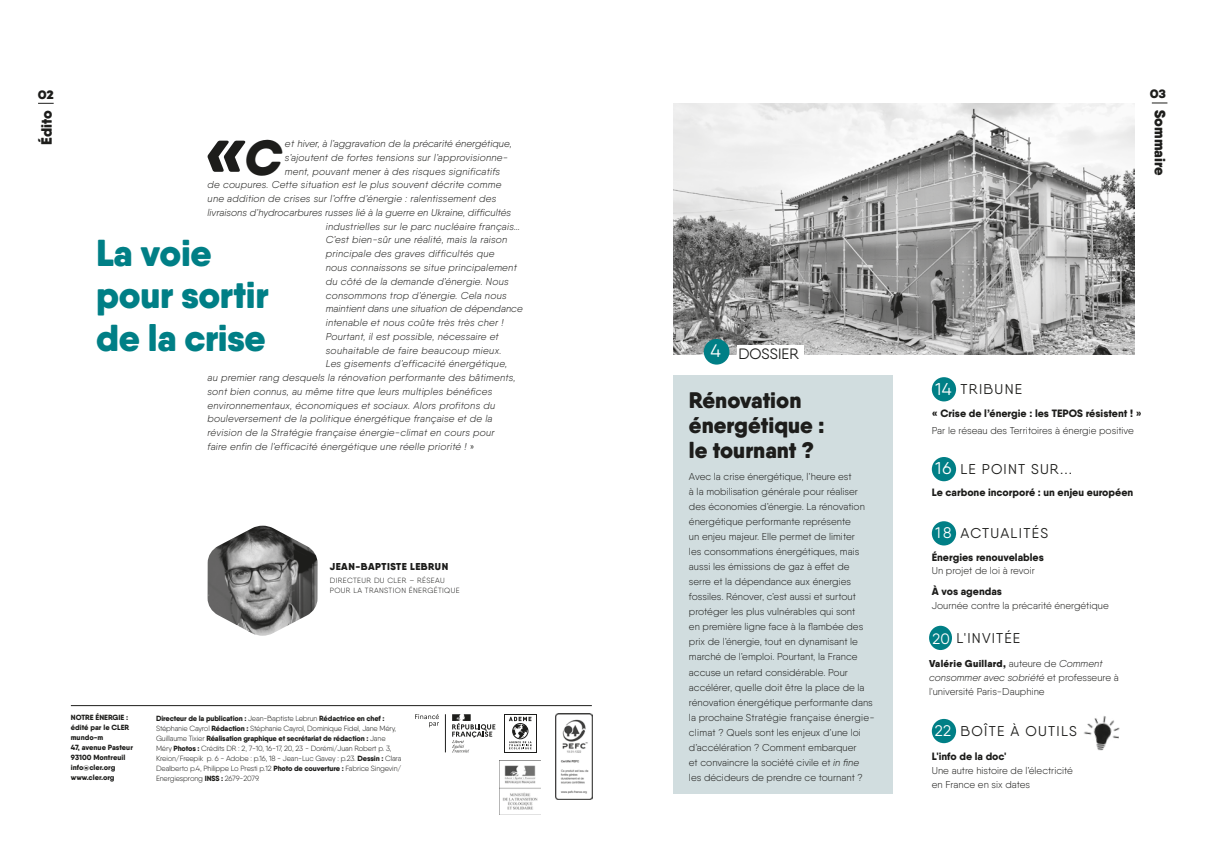
<style>
.page{position:relative;width:1205px;height:851px;background:#fff}
.page>*{position:absolute;margin:0;border:0;box-sizing:border-box;transform-origin:0 0}
.t1{font:italic 900 80.12px "Qanelas Soft";color:#1d1d1b}
.t2{font:900 37.5px/42.5px "Qanelas Soft";letter-spacing:-.01em;color:#007f86}
.t3{font:900 22.5px/25px "Qanelas Soft";color:#1d1d1b}
.t4{font:17.12px "Qanelas Soft";color:#fff}
.t5{font:15.38px "Qanelas Soft";color:#fff}
.t6{font:900 15px "Qanelas Soft";color:#1d1d1b}
.t7{font:15px "Qanelas Soft";color:#1d1d1b}
.t8{font:14.25px "Qanelas Soft";letter-spacing:.085em;color:#1d1d1b}
.t9{font:800 12.5px "Campton";color:#1d1d1b}
.t10{font:800 10.62px "Qanelas Soft";color:#1d1d1b}
.t11{font:300 10px/15px "Qanelas Soft";color:#1d1d1b}
.t12{font:italic 300 10px "Qanelas Soft";letter-spacing:.02em;color:#1d1d1b}
.t13{font:italic 300 10px "Qanelas Soft";color:#1d1d1b}
.t14{font:900 10px "Qanelas Soft";letter-spacing:.05em;color:#1d1d1b}
.t15{font:300 7.5px/10px "Qanelas Soft";letter-spacing:-.02em;color:#1d1d1b}
.t16{font:800 7.5px/10px "Qanelas Soft";color:#1d1d1b}
.t17{font:300 7.5px/10px "Qanelas Soft";letter-spacing:.05em;color:#1d1d1b}
.s1{font-size:49.25px}
.s2{font-style:normal}
.s3{font-weight:800}
.s4{font-size:18.12px;color:#fff}
.s5{font-style:italic}
.s6{font-weight:900}
.s7{font-size:17.12px;color:#fff}
.s8{font-size:15px;color:#fff}
</style>
<div class="page">
<svg style="left:1152px;top:103px;width:15px;height:1px"></svg>
<div style="left:932px;top:377px;width:24px;height:24px;background:#007f86;border-radius:50%"></div>
<div style="left:932px;top:457px;width:24px;height:24px;background:#007f86;border-radius:50%"></div>
<img style="left:673px;top:103px;width:461px;height:251px">
<div style="left:932px;top:521px;width:24px;height:24px;background:#007f86;border-radius:50%"></div>
<div style="left:737px;top:345px;width:67px;height:18px;background:#fff"></div>
<div style="left:673px;top:376px;width:219px;height:417px;background:#d1dddf"></div>
<div style="left:704px;top:339px;width:25px;height:25px;background:#007f86;border-radius:50%"></div>
<div style="left:932px;top:718px;width:24px;height:25px;background:#007f86;border-radius:50%"></div>
<img style="left:1084px;top:716px;width:36px;height:35px">
<svg style="left:38px;top:103px;width:16px;height:1px"></svg>
<img style="left:208px;top:525px;width:110px;height:110px">
<hr style="left:71px;top:705px;width:521px;height:1px;background:#1d1d1b">
<img style="left:555px;top:713px;width:38px;height:85px">
<svg style="left:415px;top:714px;width:24px;height:13px"></svg>
<hr style="left:445px;top:714px;width:1px;height:38px;background:#1d1d1b">
<svg style="left:452px;top:714px;width:43px;height:38px"></svg>
<img style="left:500px;top:760px;width:41px;height:50px">
<svg style="left:504px;top:714px;width:1px;height:38px"></svg>
<svg style="left:509px;top:716px;width:22px;height:33px"></svg>
<div style="left:929px;top:625px;width:23px;height:25px;background:#007f86;border-radius:50%"></div>
<p class="t9" style="left:38px;top:86px;width:17px">02</p>
<h3 class="t6" style="left:37px;top:145px;width:36px;rotate:-90deg">Édito</h3>
<h1 class="t1" style="left:202px;top:101px;width:81px">«<span class="s1">C</span></h1>
<p class="t13" style="left:285px;top:137px;width:229px">et hiver, à l’aggravation de la précarité énergétique,</p>
<p class="t12" style="left:285px;top:151px;width:225px">s’ajoutent de fortes tensions sur l’approvisionne-</p>
<p class="t12" style="left:285px;top:165px;width:217px">ment, pouvant mener à des risques significatifs</p>
<p class="t12" style="left:208px;top:179px;width:295px">de coupures. Cette situation est le plus souvent décrite comme</p>
<p class="t12" style="left:208px;top:192px;width:290px">une addition de crises sur l’offre d’énergie : ralentissement des</p>
<p class="t13" style="left:208px;top:206px;width:305px">livraisons d’hydrocarbures russes lié à la guerre en Ukraine, difficultés</p>
<p class="t12" style="left:326px;top:220px;width:196px">industrielles sur le parc nucléaire français…</p>
<p class="t12" style="left:326px;top:234px;width:183px">C’est bien-sûr une réalité, mais la raison</p>
<p class="t12" style="left:326px;top:247px;width:170px">principale des graves difficultés que</p>
<p class="t12" style="left:326px;top:261px;width:193px">nous connaissons se situe principalement</p>
<p class="t12" style="left:326px;top:275px;width:184px">du côté de la demande d’énergie. Nous</p>
<p class="t12" style="left:326px;top:289px;width:182px">consommons trop d’énergie. Cela nous</p>
<p class="t13" style="left:326px;top:302px;width:198px">maintient dans une situation de dépendance</p>
<p class="t12" style="left:326px;top:316px;width:179px">intenable et nous coûte très très cher !</p>
<p class="t12" style="left:326px;top:330px;width:174px">Pourtant, il est possible, nécessaire et</p>
<p class="t12" style="left:326px;top:344px;width:177px">souhaitable de faire beaucoup mieux.</p>
<p class="t12" style="left:326px;top:357px;width:183px">Les gisements d’efficacité énergétique,</p>
<p class="t12" style="left:208px;top:371px;width:310px">au premier rang desquels la rénovation performante des bâtiments,</p>
<p class="t12" style="left:208px;top:385px;width:286px">sont bien connus, au même titre que leurs multiples bénéfices</p>
<p class="t12" style="left:208px;top:399px;width:289px">environnementaux, économiques et sociaux. Alors profitons du</p>
<p class="t12" style="left:208px;top:412px;width:286px">bouleversement de la politique énergétique française et de la</p>
<p class="t12" style="left:208px;top:426px;width:289px">révision de la Stratégie française énergie-climat en cours pour</p>
<p class="t12" style="left:208px;top:440px;width:268px">faire enfin de l’efficacité énergétique une réelle priorité ! <span class="s2">»</span></p>
<h2 class="t2" style="left:96px;top:231px;width:174px">La voie pour sortir de la crise</h2>
<p class="t14" style="left:330px;top:559px;width:120px">JEAN-BAPTISTE LEBRUN</p>
<p class="t17" style="left:330px;top:575px;width:131px">DIRECTEUR DU CLER – RÉSEAU<br>POUR LA TRANSTION ÉNERGÉTIQUE</p>
<p class="t16" style="left:71px;top:712px;width:64px">NOTRE ÉNERGIE : édité par le CLER mundo-m<br>47, avenue Pasteur<br>93100 Montreuil info@cler.org www.cler.org</p>
<p class="t15" style="left:156px;top:712px;width:247px"><span class="s3">Directeur de la publication :</span> Jean-Baptiste Lebrun <span class="s3">Rédactrice en chef :<br></span>Stéphanie Cayrol <span class="s3">Rédaction :</span> Stéphanie Cayrol, Dominique Fidel, Jane Méry, Guillaume Tixier <span class="s3">Réalisation graphique et secrétariat de rédaction :</span> Jane Méry <span class="s3">Photos :</span> Crédits DR : 2, 7-10, 16-17, 20, 23 - Dorémi/Juan Robert p. 3, Kreion/Freepik p. 6 - Adobe : p.16, 18 - Jean-Luc Gavey : p.23. <span class="s3">Dessin :</span> Clara Dealberto p.4, Philippe Lo Presti p.12 <span class="s3">Photo de couverture :</span> Fabrice Singevin/ Energiesprong <span class="s3">INSS :</span> 2679-2079.</p>
<p class="t9" style="left:1150px;top:86px;width:18px">03</p>
<h3 class="t6" style="left:1170px;top:110px;width:67px;rotate:90deg">Sommaire</h3>
<h3 class="t7" style="left:710px;top:345px;width:90px"><span class="s4">4</span> DOSSIER</h3>
<h3 class="t3" style="left:689px;top:387px;width:137px">Rénovation énergétique : le tournant ?</h3>
<p class="t11" style="left:689px;top:469px;width:187px">Avec la crise énergétique, l’heure est<br>à la mobilisation générale pour réaliser des économies d’énergie. La rénovation énergétique performante représente<br>un enjeu majeur. Elle permet de limiter<br>les consommations énergétiques, mais aussi les émissions de gaz à effet de<br>serre et la dépendance aux énergies fossiles. Rénover, c’est aussi et surtout protéger les plus vulnérables qui sont<br>en première ligne face à la flambée des prix de l’énergie, tout en dynamisant le marché de l’emploi. Pourtant, la France accuse un retard considérable. Pour accélérer, quelle doit être la place de la rénovation énergétique performante dans la prochaine Stratégie française énergie&shy;climat ? Quels sont les enjeux d’une loi d’accélération ? Comment embarquer<br>et convaincre la société civile et <span class="s5">in fine<br></span>les décideurs de prendre ce tournant ?</p>
<h3 class="t4" style="left:935px;top:378px;width:17px">14</h3>
<h3 class="t8" style="left:960px;top:380px;width:63px">TRIBUNE</h3>
<p class="t10" style="left:932px;top:406px;width:211px"><span class="s6">«</span> Crise de l’énergie : les TEPOS résistent ! »</p>
<p class="t11" style="left:932px;top:422px;width:204px">Par le réseau des Territoires à énergie positive</p>
<h3 class="t8" style="left:935px;top:460px;width:138px"><span class="s7">16</span> LE POINT SUR...</h3>
<p class="t10" style="left:932px;top:486px;width:203px">Le carbone incorporé : un enjeu européen</p>
<h3 class="t5" style="left:935px;top:522px;width:17px">18</h3>
<h3 class="t8" style="left:960px;top:524px;width:89px">ACTUALITÉS</h3>
<p class="t10" style="left:932px;top:550px;width:114px">Énergies renouvelables</p>
<p class="t11" style="left:932px;top:563px;width:105px">Un projet de loi à revoir</p>
<p class="t10" style="left:932px;top:584px;width:72px">À vos agendas</p>
<p class="t11" style="left:932px;top:598px;width:179px">Journée contre la précarité énergétique</p>
<h3 class="t8" style="left:932px;top:629px;width:89px"><span class="s8">20</span> L'INVITÉE</h3>
<p class="t11" style="left:929px;top:656px;width:191px;line-height:13.8px"><span class="s6">Valérie Guillard,</span> auteure de <span class="s5">Comment consommer avec sobriété</span> et professeure à l'université Paris-Dauphine</p>
<h3 class="t5" style="left:935px;top:721px;width:18px">22</h3>
<h3 class="t8" style="left:960px;top:722px;width:118px">BOÎTE À OUTILS</h3>
<p class="t10" style="left:932px;top:749px;width:76px">L'info de la doc'</p>
<p class="t11" style="left:932px;top:763px;width:143px;line-height:13.8px">Une autre histoire de l’électricité en France en six dates</p>
</div>
